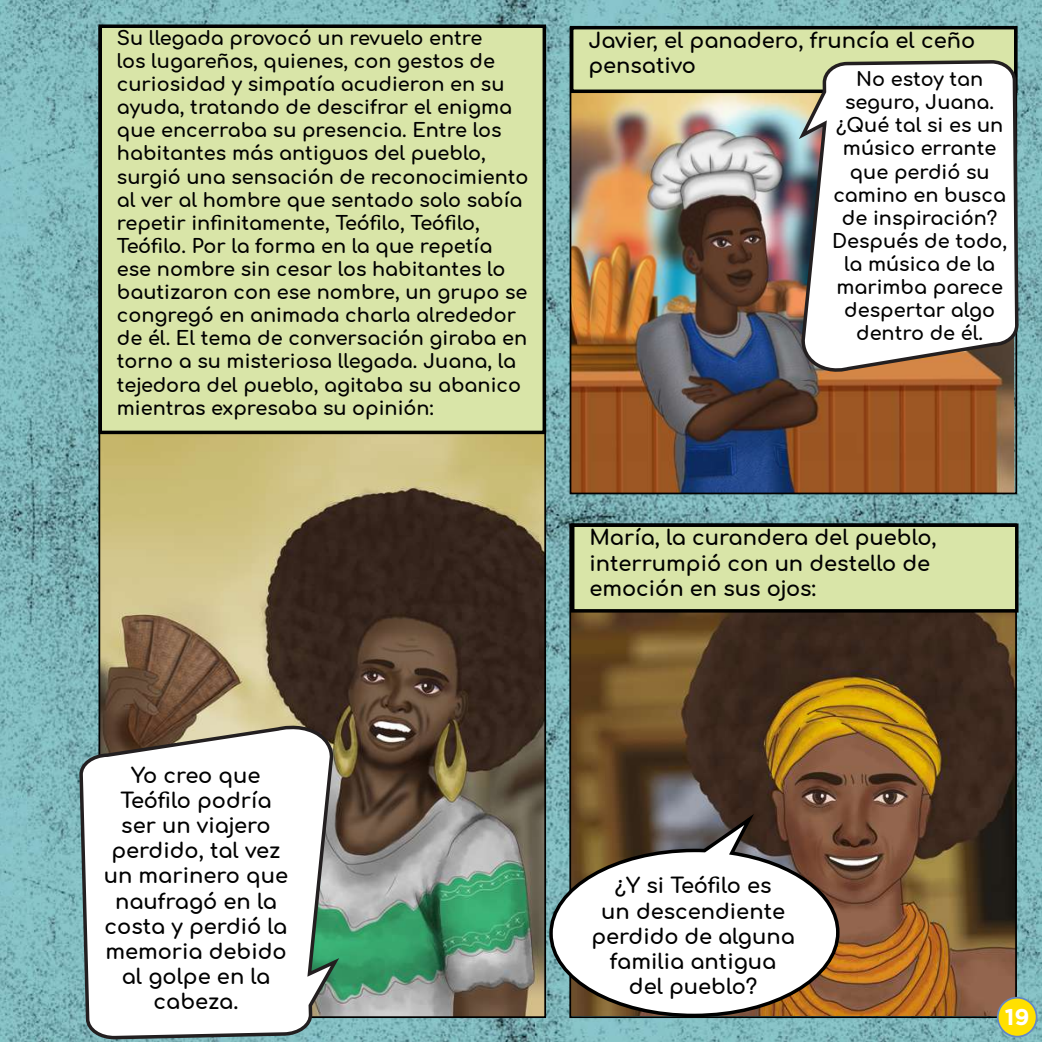
<style>
.page{position:relative;width:1042px;height:1042px;background:#fff}
.page>*{position:absolute;margin:0;border:0;box-sizing:border-box;transform-origin:0 0}
.t1{font:700 22.75px "Gotham";color:#fff}
.t2{font:700 21px/25.2px "Comfortaa";color:#000}
.t3{font:700 19.25px/23.1px "Comfortaa";color:#000}
</style>
<div class="page">
<img style="left:0;top:0;width:1042px;height:1042px">
<img style="left:572px;top:612px;width:442px;height:403px">
<img style="left:572px;top:93px;width:442px;height:398px">
<img style="left:101px;top:434px;width:442px;height:581px">
<div style="left:100px;top:26px;width:444px;height:406px;background:#d9e5a8"></div>
<div style="left:98px;top:24px;width:448px;height:410px;border:4px solid #000"></div>
<div style="left:573px;top:525px;width:444px;height:86px;background:#d9e5a8"></div>
<div style="left:571px;top:523px;width:447px;height:89px;border:4px solid #000"></div>
<div style="left:572px;top:28px;width:444px;height:63px;background:#d9e5a8"></div>
<div style="left:570px;top:26px;width:447px;height:67px;border:4px solid #000"></div>
<svg style="left:81px;top:719px;width:262px;height:322px"></svg>
<svg style="left:795px;top:58px;width:225px;height:320px"></svg>
<svg style="left:548px;top:808px;width:290px;height:210px"></svg>
<div style="left:997px;top:997px;width:39px;height:39px;background:#ffe000;border-radius:50%"></div>
<div style="left:997px;top:997px;width:40px;height:40px;border:2px solid #6388c5;border-radius:50%"></div>
<p class="t3" style="left:117px;top:24px;width:413px">Su llegada provocó un revuelo entre<br>los lugareños, quienes, con gestos de curiosidad y simpatía acudieron en su ayuda, tratando de descifrar el enigma que encerraba su presencia. Entre los habitantes más antiguos del pueblo, surgió una sensación de reconocimiento al ver al hombre que sentado solo sabía repetir infinitamente, Teófilo, Teófilo, Teófilo. Por la forma en la que repetía ese nombre sin cesar los habitantes lo bautizaron con ese nombre, un grupo se congregó en animada charla alrededor de él. El tema de conversación giraba en torno a su misteriosa llegada. Juana, la tejedora del pueblo, agitaba su abanico mientras expresaba su opinión:</p>
<p class="t2" style="left:588px;top:25px;width:388px">Javier, el panadero, fruncía el ceño pensativo</p>
<p class="t3" style="left:832px;top:65px;width:177px;text-align:center">No estoy tan seguro, Juana. ¿Qué tal si es un músico errante que perdió su camino en busca de inspiración?<br>Después de todo, la música de la marimba parece despertar algo dentro de él.</p>
<p class="t2" style="left:589px;top:522px;width:349px">María, la curandera del pueblo, interrumpió con un destello de emoción en sus ojos:</p>
<p class="t2" style="left:104px;top:759px;width:186px;text-align:center">Yo creo que<br>Teófilo podría ser un viajero perdido, tal vez un marinero que naufragó en la costa y perdió la memoria debido al golpe en la cabeza.</p>
<p class="t2" style="left:591px;top:870px;width:205px;text-align:center">¿Y si Teófilo es<br>un descendiente perdido de alguna familia antigua del pueblo?</p>
<p class="t1" style="left:1005px;top:1002px;width:26px">19</p>
</div>
